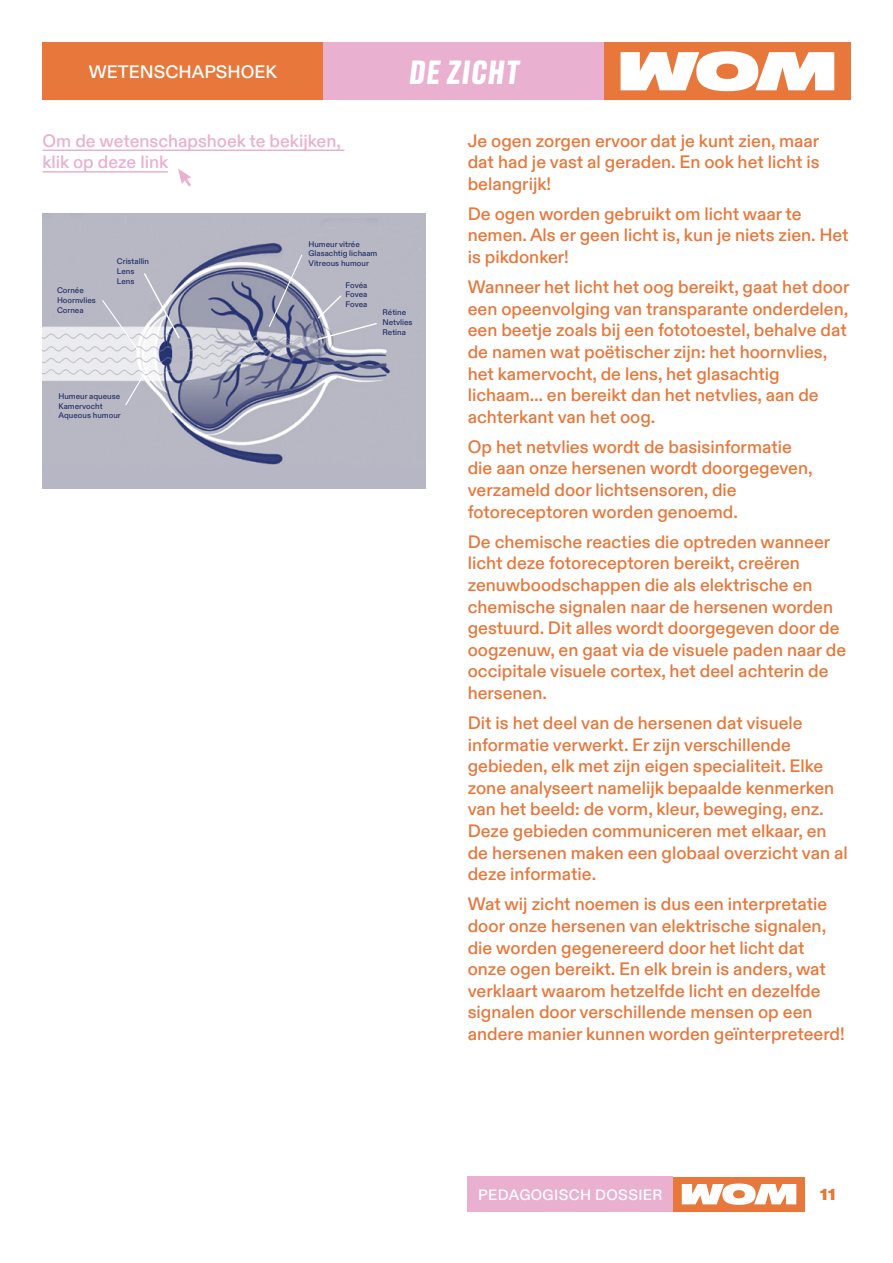
<style>
.page{position:relative;width:893px;height:1263px;background:#fff}
.page>*{position:absolute;margin:0;border:0;box-sizing:border-box;transform-origin:0 0}
.t1{font:700 31.5px "Druk Text";color:#fff}
.t2{font:500 18px/21.6px "ABC Diatype Medium Unlicensed Trial";color:#e7773a}
.t3{font:500 18px/21.6px "ABC Diatype Medium Unlicensed Trial";color:#e9b0cf}
.t4{font:500 18px "ABC Diatype Medium Unlicensed Trial";color:#fff}
.t5{font:500 15px "ABC Diatype Medium Unlicensed Trial";letter-spacing:.025em;color:#fff}
.t6{font:500 expanded 15px "Druk";color:#e7773a}
.t7{font:500 8.1px/9.8px "ABC Diatype Medium Unlicensed Trial";color:#263268}
</style>
<div class="page">
<div style="left:673px;top:1177px;width:132px;height:34px;background:#e7773a"></div>
<svg style="left:682px;top:1183px;width:114px;height:22px"></svg>
<div style="left:468px;top:1177px;width:205px;height:35px;background:#e9b0cf"></div>
<div style="left:43px;top:42px;width:280px;height:58px;background:#e7773a"></div>
<div style="left:323px;top:42px;width:281px;height:58px;background:#e9b0cf"></div>
<div style="left:604px;top:42px;width:246px;height:58px;background:#e7773a"></div>
<svg style="left:621px;top:51px;width:213px;height:40px"></svg>
<hr style="left:43px;top:150px;width:301px;height:1px;background:#e9b0cf">
<hr style="left:43px;top:171px;width:125px;height:2px;background:#e9b0cf">
<img style="left:43px;top:213px;width:382px;height:275px">
<svg style="left:124px;top:364px;width:27px;height:42px"></svg>
<svg style="left:101px;top:272px;width:80px;height:82px;background:#c1c2cd"></svg>
<svg style="left:268px;top:254px;width:35px;height:74px;background:#9b9eb2"></svg>
<svg style="left:316px;top:294px;width:62px;height:47px;background:#b8b9c5"></svg>
<svg style="left:178px;top:169px;width:13px;height:17px"></svg>
<p class="t4" style="left:89px;top:61px;width:190px">WETENSCHAPSHOEK</p>
<h1 class="t1" style="left:408px;top:55px;width:116px">DE ZICHT</h1>
<p class="t3" style="left:43px;top:130px;width:300px">Om de wetenschapshoek te bekijken, klik op deze link</p>
<p class="t7" style="left:57px;top:286px;width:40px">Cornée<br>Hoornvlies<br>Cornea</p>
<p class="t7" style="left:117px;top:257px;width:34px">Cristallin<br>Lens<br>Lens</p>
<p class="t7" style="left:59px;top:391px;width:64px">Humeur aqueuse<br>Kamervocht<br>Aqueous humour</p>
<p class="t7" style="left:308px;top:239px;width:70px">Humeur vitrée<br>Glasachtig lichaam<br>Vitreous humour</p>
<p class="t7" style="left:346px;top:280px;width:23px;text-align:justify">Fovéa Fovea Fovea</p>
<p class="t7" style="left:383px;top:308px;width:31px">Rétine<br>Netvlies<br>Retina</p>
<p class="t2" style="left:468px;top:130px;width:353px;text-align:justify">Je ogen zorgen ervoor dat je kunt zien, maar dat had je vast al geraden. En ook het licht is belangrijk!</p>
<p class="t2" style="left:468px;top:203px;width:382px">De ogen worden gebruikt om licht waar te nemen. Als er geen licht is, kun je niets zien. Het is pikdonker!</p>
<p class="t2" style="left:468px;top:277px;width:383px">Wanneer het licht het oog bereikt, gaat het door een opeenvolging van transparante onderdelen, een beetje zoals bij een fototoestel, behalve dat de namen wat poëtischer zijn: het hoornvlies, het kamervocht, de lens, het glasachtig lichaam… en bereikt dan het netvlies, aan de achterkant van het oog.</p>
<p class="t2" style="left:468px;top:436px;width:346px">Op het netvlies wordt de basisinformatie die aan onze hersenen wordt doorgegeven, verzameld door lichtsensoren, die fotoreceptoren worden genoemd.</p>
<p class="t2" style="left:468px;top:531px;width:380px">De chemische reacties die optreden wanneer licht deze fotoreceptoren bereikt, creëren zenuwboodschappen die als elektrische en chemische signalen naar de hersenen worden gestuurd. Dit alles wordt doorgegeven door de oogzenuw, en gaat via de visuele paden naar de occipitale visuele cortex, het deel achterin de hersenen.</p>
<p class="t2" style="left:468px;top:713px;width:382px">Dit is het deel van de hersenen dat visuele informatie verwerkt. Er zijn verschillende gebieden, elk met zijn eigen specialiteit. Elke zone analyseert namelijk bepaalde kenmerken van het beeld: de vorm, kleur, beweging, enz.<br>Deze gebieden communiceren met elkaar, en de hersenen maken een globaal overzicht van al deze informatie.</p>
<p class="t2" style="left:468px;top:894px;width:378px">Wat wij zicht noemen is dus een interpretatie door onze hersenen van elektrische signalen, die worden gegenereerd door het licht dat onze ogen bereikt. En elk brein is anders, wat verklaart waarom hetzelfde licht en dezelfde signalen door verschillende mensen op een andere manier kunnen worden geïnterpreteerd!</p>
<p class="t5" style="left:478px;top:1186px;width:186px">PEDAGOGISCH DOSSIER</p>
<p class="t6" style="left:820px;top:1182px;width:17px">11</p>
</div>
